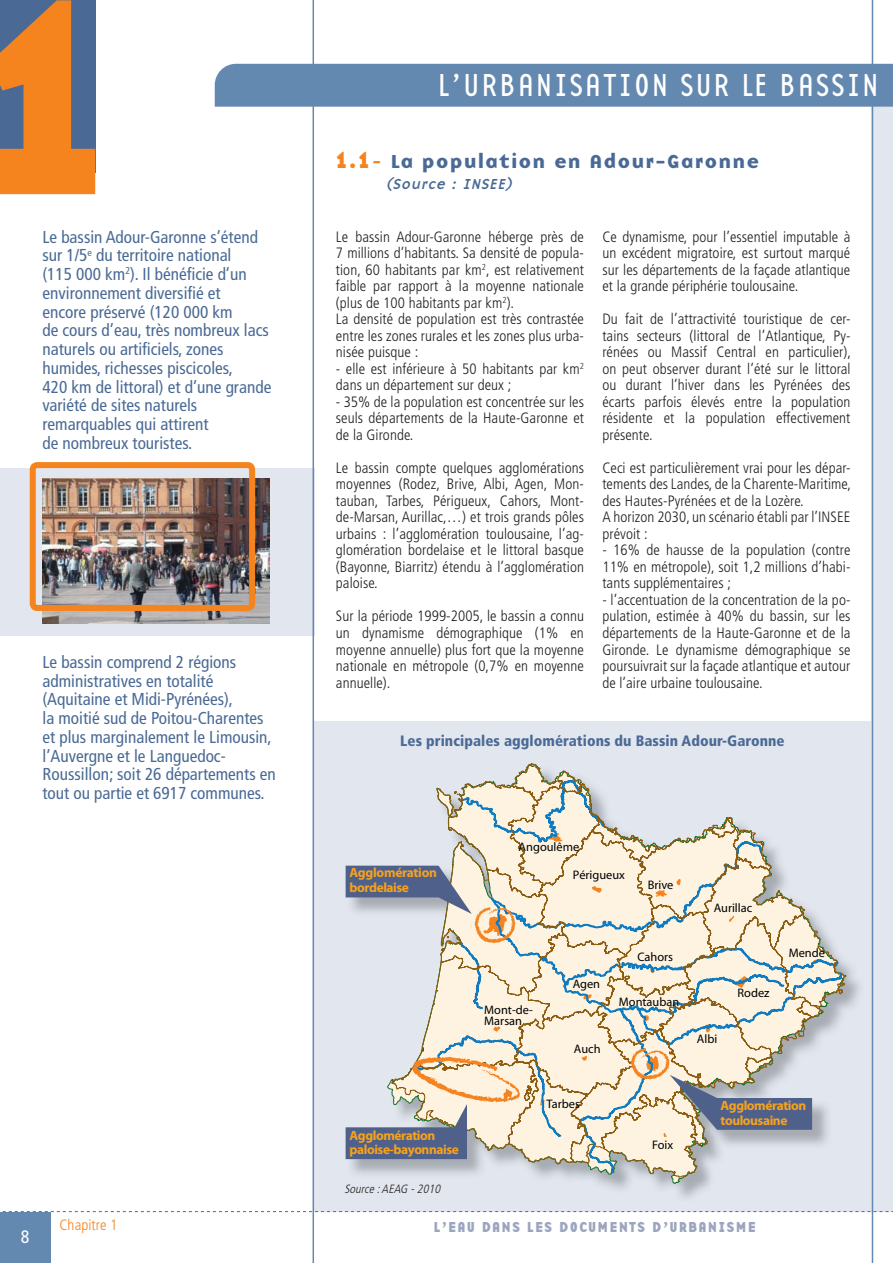
<style>
.page{position:relative;width:893px;height:1263px;background:#fff}
.page>*{position:absolute;margin:0;border:0;box-sizing:border-box;transform-origin:0 0}
.t1{font:287.1px "Base Twelve Sans B";color:#f5841f}
.t2{font:33px "Base Twelve Sans";letter-spacing:.05em;color:#fff}
.t3{font:19.5px "Base Nine B";letter-spacing:.05em;color:#4a6a95}
.t4{font:condensed 18px "Frutiger";color:#fff}
.t5{font:condensed 17.25px/18.8px "Frutiger";color:#4a6a95}
.t6{font:300 condensed 15px/16.5px "Frutiger";letter-spacing:.005em;color:#231f20;text-align:justify}
.t7{font:900 condensed 15px "Frutiger";letter-spacing:.005em;color:#4a6a95}
.t8{font:15px "Base Twelve Sans B";letter-spacing:.12em;color:#9ca5bf}
.t9{font:italic 15px "Base Nine";color:#4a6a95}
.t10{font:300 condensed 15px "Frutiger";letter-spacing:.005em;color:#f5841f}
.t11{font:700 13.35px/14.4px "Myriad Pro";letter-spacing:-.035em;color:#f7a21e}
.t12{font:12.45px/10.8px "Myriad";color:#000}
.t13{font:italic 300 condensed 12px "Frutiger";color:#231f20}
.s1{font-family:"Base Twelve Sans B";font-size:24px;color:#f5841f}
.s2{font-family:"Base Nine";color:#f5841f}
</style>
<div class="page">
<div style="left:872px;top:99px;width:21px;height:1113px;background:#e2e6ee"></div>
<div style="left:313px;top:721px;width:560px;height:491px;background:#e2e6ee"></div>
<div style="left:0;top:468px;width:315px;height:168px;background:#e2e6ee"></div>
<div style="left:0;top:0;width:95px;height:173px;background:#4a6a95"></div>
<hr style="left:313px;top:0;width:1px;height:1263px;background:#6489b1">
<hr style="left:872px;top:0;width:1px;height:1263px;background:#6489b1">
<div style="left:0;top:1212px;width:51px;height:51px;background:#6489b1"></div>
<svg style="left:2px;top:1211px;width:891px;height:1px"></svg>
<div style="left:215px;top:64px;width:678px;height:43px;background:#6489b1"></div>
<img style="left:43px;top:479px;width:226px;height:144px">
<div style="left:30px;top:462px;width:225px;height:149px;border:6px solid #f5841f;border-radius:4px"></div>
<svg style="left:387px;top:865px;width:326px;height:319px"></svg>
<svg style="left:392px;top:763px;width:454px;height:415px"></svg>
<svg style="left:346px;top:1057px;width:174px;height:102px"></svg>
<svg style="left:631px;top:1048px;width:181px;height:89px;background:#bbb8b5"></svg>
<svg style="left:346px;top:866px;width:170px;height:78px"></svg>
<h1 class="t1" style="left:-24px;top:-10px;width:145px">1</h1>
<p class="t5" style="left:43px;top:229px;width:230px">Le bassin Adour-Garonne s’étend sur 1/5<sup>e</sup> du territoire national<br>(115 000 km<sup>2</sup>). Il bénéficie d’un environnement diversifié et<br>encore préservé (120 000 km<br>de cours d’eau, très nombreux lacs naturels ou artificiels, zones humides, richesses piscicoles,<br>420 km de littoral) et d’une grande variété de sites naturels remarquables qui attirent<br>de nombreux touristes.</p>
<p class="t5" style="left:43px;top:654px;width:235px">Le bassin comprend 2 régions administratives en totalité (Aquitaine et Midi-Pyrénées),<br>la moitié sud de Poitou-Charentes et plus marginalement le Limousin, l’Auvergne et le Languedoc-<br>Roussillon; soit 26 départements en tout ou partie et 6917 communes.</p>
<h2 class="t2" style="left:438px;top:73px;width:442px">L’URBANISATION SUR LE BASSIN</h2>
<h3 class="t3" style="left:336px;top:154px;width:425px"><span class="s1">1.1</span><span class="s2">-</span> La population en Adour-Garonne</h3>
<p class="t9" style="left:385px;top:178px;width:131px">(Source : INSEE)</p>
<p class="t6" style="left:336px;top:230px;width:250px;text-align:left">Le bassin Adour-Garonne héberge près de 7 millions d’habitants. Sa densité de popula&shy;tion, 60 habitants par km<sup>2</sup>, est relativement faible par rapport à la moyenne nationale (plus de 100 habitants par km<sup>2</sup>).<br>La densité de population est très contrastée entre les zones rurales et les zones plus urba&shy;nisée puisque :</p>
<p class="t6" style="left:336px;top:362px;width:250px">- elle est inférieure à 50 habitants par km<sup>2 </sup>dans un département sur deux ;</p>
<p class="t6" style="left:336px;top:395px;width:250px">- 35% de la population est concentrée sur les seuls départements de la Haute-Garonne et de la Gironde.</p>
<p class="t6" style="left:336px;top:461px;width:250px">Le bassin compte quelques agglomérations moyennes (Rodez, Brive, Albi, Agen, Mon&shy;tauban, Tarbes, Périgueux, Cahors, Mont&shy;de-Marsan, Aurillac,…) et trois grands pôles urbains : l’agglomération toulousaine, l’ag&shy;glomération bordelaise et le littoral basque (Bayonne, Biarritz) étendu à l’agglomération paloise.</p>
<p class="t6" style="left:336px;top:609px;width:250px">Sur la période 1999-2005, le bassin a connu un dynamisme démographique (1% en moyenne annuelle) plus fort que la moyenne nationale en métropole (0,7% en moyenne annuelle).</p>
<p class="t6" style="left:602px;top:230px;width:249px">Ce dynamisme, pour l’essentiel imputable à un excédent migratoire, est surtout marqué sur les départements de la façade atlantique et la grande périphérie toulousaine.</p>
<p class="t6" style="left:602px;top:312px;width:250px">Du fait de l’attractivité touristique de cer&shy;tains secteurs (littoral de l’Atlantique, Py&shy;rénées ou Massif Central en particulier), on peut observer durant l’été sur le littoral ou durant l’hiver dans les Pyrénées des écarts parfois élevés entre la population résidente et la population effectivement présente.</p>
<p class="t6" style="left:602px;top:461px;width:250px;text-align:left">Ceci est particulièrement vrai pour les dépar&shy;tements des Landes, de la Charente-Maritime, des Hautes-Pyrénées et de la Lozère.<br>A horizon 2030, un scénario établi par l’INSEE prévoit :</p>
<p class="t6" style="left:602px;top:543px;width:250px">- 16% de hausse de la population (contre 11% en métropole), soit 1,2 millions d’habi&shy;tants supplémentaires ;</p>
<p class="t6" style="left:602px;top:593px;width:250px">- l’accentuation de la concentration de la po&shy;pulation, estimée à 40% du bassin, sur les départements de la Haute-Garonne et de la Gironde. Le dynamisme démographique se poursuivrait sur la façade atlantique et autour de l’aire urbaine toulousaine.</p>
<p class="t7" style="left:400px;top:735px;width:386px">Les principales agglomérations du Bassin Adour-Garonne</p>
<p class="t11" style="left:350px;top:867px;width:89px">Agglomération bordelaise</p>
<p class="t11" style="left:350px;top:1129px;width:111px">Agglomération paloise-bayonnaise</p>
<p class="t13" style="left:344px;top:1183px;width:100px">Source :AEAG -2010</p>
<p class="t12" style="left:519px;top:842px;width:62px">Angoulême</p>
<p class="t12" style="left:573px;top:871px;width:54px">Périgueux</p>
<p class="t12" style="left:648px;top:880px;width:27px">Brive</p>
<p class="t12" style="left:573px;top:979px;width:29px">Agen</p>
<p class="t12" style="left:637px;top:952px;width:37px">Cahors</p>
<p class="t12" style="left:484px;top:1005px;width:50px">Mont-de-<br>Marsan</p>
<p class="t12" style="left:574px;top:1045px;width:28px">Auch</p>
<p class="t12" style="left:546px;top:1099px;width:35px">Tarbes</p>
<p class="t12" style="left:619px;top:997px;width:62px">Montauban</p>
<p class="t12" style="left:652px;top:1140px;width:23px">Foix</p>
<p class="t12" style="left:714px;top:903px;width:40px">Aurillac</p>
<p class="t12" style="left:697px;top:1034px;width:22px">Albi</p>
<p class="t12" style="left:738px;top:988px;width:33px">Rodez</p>
<p class="t12" style="left:789px;top:948px;width:38px">Mende</p>
<p class="t11" style="left:720px;top:1100px;width:87px">Agglomération toulousaine</p>
<p class="t4" style="left:21px;top:1230px;width:10px">8</p>
<p class="t10" style="left:60px;top:1219px;width:59px">Chapitre 1</p>
<p class="t8" style="left:434px;top:1222px;width:323px">L’EAU DANS LES DOCUMENTS D’URBANISME</p>
</div>
